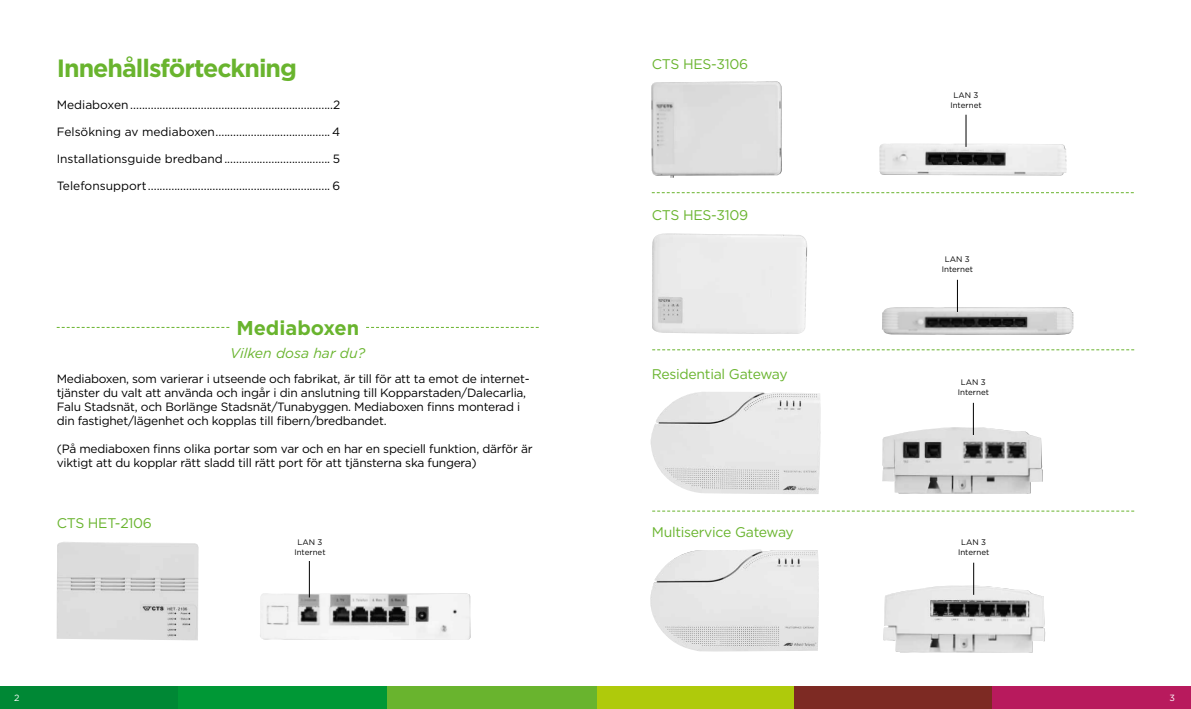
<style>
.page{position:relative;width:1191px;height:709px;background:#fff}
.page>*{position:absolute;margin:0;border:0;box-sizing:border-box;transform-origin:0 0}
.t1{font:700 25px "Gotham";letter-spacing:-.04em;color:#69b42e}
.t2{font:700 20px "Gotham";color:#69b42e}
.t3{font:14px "Gotham";letter-spacing:-.02em;color:#69b42e}
.t4{font:italic 14px "Gotham";color:#69b42e}
.t5{font:12px/14px "Gotham";letter-spacing:-.02em;color:#000}
.t6{font:12px "Gotham";color:#000}
.t7{font:9px "Gotham";color:#fff}
.t8{font:8px/9.6px "Gotham";color:#000;text-align:center}
</style>
<div class="page">
<div style="left:596px;top:686px;width:198px;height:23px;background:#afca0b"></div>
<div style="left:387px;top:686px;width:209px;height:23px;background:#69b42e"></div>
<div style="left:177px;top:686px;width:210px;height:23px;background:#009836"></div>
<div style="left:794px;top:686px;width:198px;height:23px;background:#7d2a23"></div>
<div style="left:0;top:686px;width:177px;height:23px;background:#008835"></div>
<div style="left:992px;top:686px;width:199px;height:23px;background:#b81a5d"></div>
<img style="left:650px;top:549px;width:169px;height:102px">
<img style="left:650px;top:392px;width:171px;height:102px">
<img style="left:652px;top:233px;width:155px;height:101px">
<img style="left:883px;top:585px;width:162px;height:67px">
<img style="left:882px;top:427px;width:160px;height:66px">
<img style="left:882px;top:307px;width:191px;height:28px">
<hr style="left:957px;top:280px;width:1px;height:32px;background:#000">
<hr style="left:973px;top:403px;width:1px;height:32px;background:#000">
<hr style="left:973px;top:562px;width:1px;height:33px;background:#000">
<svg style="left:57px;top:327px;width:482px;height:1px"></svg>
<svg style="left:652px;top:510px;width:482px;height:1px"></svg>
<svg style="left:652px;top:349px;width:482px;height:1px"></svg>
<svg style="left:652px;top:192px;width:481px;height:1px"></svg>
<div style="left:231px;top:314px;width:134px;height:27px;background:#fff"></div>
<img style="left:57px;top:542px;width:142px;height:98px">
<img style="left:651px;top:81px;width:130px;height:97px">
<img style="left:260px;top:593px;width:211px;height:47px">
<img style="left:879px;top:144px;width:187px;height:32px">
<hr style="left:965px;top:115px;width:1px;height:32px;background:#000">
<hr style="left:309px;top:561px;width:1px;height:36px;background:#000">
<h1 class="t1" style="left:57px;top:51px;width:242px">Innehållsförteckning</h1>
<p class="t6" style="left:57px;top:97px;width:285px">Mediaboxen.....................................................................2</p>
<p class="t6" style="left:57px;top:124px;width:285px">Felsökning av mediaboxen....................................... 4</p>
<p class="t6" style="left:57px;top:151px;width:285px">Installationsguide bredband.................................... 5</p>
<p class="t6" style="left:57px;top:178px;width:285px">Telefonsupport .............................................................. 6</p>
<h2 class="t2" style="left:236px;top:315px;width:124px">Mediaboxen</h2>
<p class="t5" style="left:57px;top:371px;width:474px">Mediaboxen, som varierar i utseende och fabrikat, är till för att ta emot de internet&shy;tjänster du valt att använda och ingår i din anslutning till Kopparstaden/Dalecarlia, Falu Stadsnät, och Borlänge Stadsnät/Tunabyggen. Mediaboxen finns monterad i din fastighet/lägenhet och kopplas till fibern/bredbandet.</p>
<p class="t5" style="left:57px;top:441px;width:477px">(På mediaboxen finns olika portar som var och en har en speciell funktion, därför är viktigt att du kopplar rätt sladd till rätt port för att tjänsterna ska fungera)</p>
<p class="t4" style="left:230px;top:345px;width:136px">Vilken dosa har du?</p>
<p class="t3" style="left:57px;top:514px;width:97px">CTS HET-2106</p>
<p class="t8" style="left:294px;top:537px;width:33px">LAN 3<br>Internet</p>
<p class="t3" style="left:652px;top:55px;width:98px">CTS HES-3106</p>
<p class="t3" style="left:652px;top:206px;width:98px">CTS HES-3109</p>
<p class="t3" style="left:652px;top:365px;width:137px">Residential Gateway</p>
<p class="t3" style="left:652px;top:522px;width:143px">Multiservice Gateway</p>
<p class="t8" style="left:950px;top:90px;width:33px">LAN 3<br>Internet</p>
<p class="t8" style="left:941px;top:254px;width:33px">LAN 3<br>Internet</p>
<p class="t8" style="left:957px;top:377px;width:33px">LAN 3<br>Internet</p>
<p class="t8" style="left:958px;top:537px;width:33px">LAN 3<br>Internet</p>
<p class="t7" style="left:14px;top:692px;width:7px">2</p>
<p class="t7" style="left:1169px;top:692px;width:7px">3</p>
</div>
